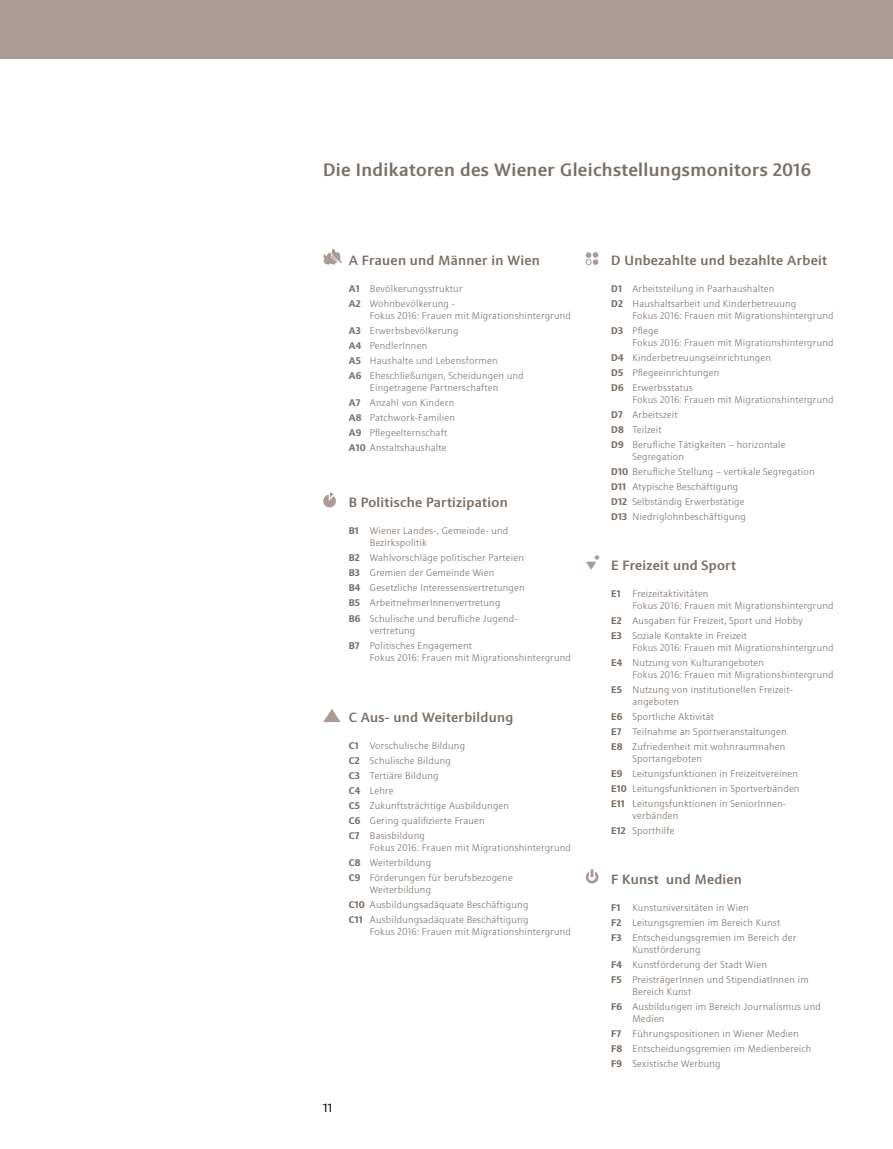
<style>
.page{position:relative;width:893px;height:1149px;background:#fff}
.page>*{position:absolute;margin:0;border:0;box-sizing:border-box;transform-origin:0 0}
.t1{font:500 18px "Sinova Pro";letter-spacing:.02em;color:#7a6f66}
.t2{font:500 13.5px "Sinova Pro";letter-spacing:.02em;color:#7a6f66}
.t3{font:12px "Sinova Pro";color:#000}
.t4{font:300 9.75px/15px "Sinova Pro";letter-spacing:.02em;color:#7a6f66}
.t5{font:300 9.75px/15px "Sinova Pro";letter-spacing:.02em;color:#7b716f}
.t6{font:700 9.75px "Sinova Pro";color:#7a6f66}
.s1{color:#7b716f}
.s2{font-weight:700}
.s3{font-weight:700;color:#7b716f}
.s4{font-weight:700;color:#7a6f66}
.s5{color:#7a6f66}
</style>
<div class="page">
<svg style="left:323px;top:249px;width:19px;height:15px"></svg>
<svg style="left:323px;top:494px;width:13px;height:13px"></svg>
<svg style="left:329px;top:492px;width:5px;height:9px"></svg>
<svg style="left:324px;top:709px;width:16px;height:12px"></svg>
<svg style="left:586px;top:252px;width:12px;height:13px"></svg>
<svg style="left:586px;top:555px;width:13px;height:14px"></svg>
<svg style="left:586px;top:870px;width:12px;height:13px"></svg>
<div style="left:588px;top:873px;width:8px;height:7px;background:#fff;border-radius:50%"></div>
<svg style="left:589px;top:869px;width:6px;height:8px"></svg>
<svg style="left:590px;top:869px;width:3px;height:7px"></svg>
<div style="left:0;top:0;width:893px;height:59px;background:#aa9c95"></div>
<h1 class="t1" style="left:323px;top:159px;width:489px">Die Indikatoren des Wiener Gleichstellungsmonitors 2016</h1>
<h2 class="t2" style="left:349px;top:252px;width:193px"><span class="s1">A</span> Frauen und Männer in Wien</h2>
<p class="t5" style="left:349px;top:281px;width:115px"><span class="s2">A1</span> Bevölkerungsstruktur<br><span class="s2">A2</span> Wohnbevölkerung -</p>
<p class="t5" style="left:349px;top:308px;width:224px;text-indent:21px">Fokus 2016: Frauen mit Migrationshintergrund<br><span class="s2">A3</span> Erwerbsbevölkerung<br><span class="s2">A4</span> PendlerInnen<br><span class="s2">A5</span> Haushalte und Lebensformen<br><span class="s2">A6</span> Eheschließungen, Scheidungen und</p>
<p class="t5" style="left:349px;top:380px;width:151px;text-indent:21px">Eingetragene Partnerschaften<br><span class="s2">A7</span> Anzahl von Kindern<br><span class="s2">A8</span> Patchwork-Familien<br><span class="s2">A9</span> Pflegeelternschaft<br><span class="s2">A10</span> Anstaltshaushalte</p>
<h2 class="t2" style="left:349px;top:494px;width:161px">B Politische Partizipation</h2>
<p class="t4" style="left:370px;top:525px;width:140px;line-height:12px;text-indent:-21px"><span class="s2">B1</span> Wiener Landes-, Gemeinde- und<br>Bezirkspolitik</p>
<p class="t4" style="left:349px;top:550px;width:177px"><span class="s2">B2</span> Wahlvorschläge politischer Parteien <span class="s2">B3</span> Gremien der Gemeinde Wien<br><span class="s2">B4</span> Gesetzliche Interessensvertretungen <span class="s2">B5</span> ArbeitnehmerInnenvertretung<br><span class="s2">B6</span> Schulische und berufliche Jugend-</p>
<p class="t4" style="left:349px;top:622px;width:125px;text-indent:21px">vertretung<br><span class="s2">B7</span> Politisches Engagement</p>
<p class="t5" style="left:370px;top:649px;width:203px">Fokus 2016: Frauen mit Migrationshintergrund</p>
<h2 class="t2" style="left:349px;top:709px;width:166px">C Aus- und Weiterbildung</h2>
<p class="t4" style="left:349px;top:738px;width:162px"><span class="s2">C1</span> Vorschulische Bildung<br><span class="s2">C2</span> Schulische Bildung<br><span class="s2">C3</span> Tertiäre Bildung<br><span class="s2">C4</span> Lehre<br><span class="s2">C5</span> Zukunftsträchtige Ausbildungen<br><span class="s2">C6</span> Gering qualifizierte Frauen<br><span class="s2">C7</span> Basisbildung</p>
<p class="t4" style="left:349px;top:840px;width:224px;text-indent:21px"><span class="s1">Fokus 2016: Frauen mit Migrationshintergrund<br></span><span class="s2">C8</span> Weiterbildung<br><span class="s2">C9</span> Förderungen für berufsbezogene</p>
<p class="t4" style="left:349px;top:882px;width:181px;text-indent:21px">Weiterbildung<br><span class="s2">C10</span> Ausbildungsadäquate Beschäftigung<br><span class="s3">C11</span> <span class="s1">Ausbildungsadäquate Beschäftigung</span></p>
<p class="t5" style="left:370px;top:924px;width:203px">Fokus 2016: Frauen mit Migrationshintergrund</p>
<p class="t3" style="left:323px;top:1100px;width:10px">11</p>
<h2 class="t2" style="left:611px;top:252px;width:217px">D Unbezahlte und bezahlte Arbeit</h2>
<p class="t4" style="left:611px;top:281px;width:187px"><span class="s3">D1</span> <span class="s1">Arbeitsteilung in Paarhaushalten<br></span><span class="s2">D2</span> Haushaltsarbeit und Kinderbetreuung</p>
<p class="t5" style="left:611px;top:308px;width:224px;text-indent:21px">Fokus 2016: Frauen mit Migrationshintergrund<br><span class="s4">D3</span> <span class="s5">Pflege</span></p>
<p class="t4" style="left:611px;top:335px;width:224px;text-indent:21px"><span class="s1">Fokus 2016: Frauen mit Migrationshintergrund<br></span><span class="s2">D4</span> Kinderbetreuungseinrichtungen<br><span class="s2">D5</span> Pflegeeinrichtungen<br><span class="s2">D6</span> Erwerbsstatus</p>
<p class="t4" style="left:611px;top:392px;width:224px;text-indent:21px"><span class="s1">Fokus 2016: Frauen mit Migrationshintergrund<br></span><span class="s2">D7</span> Arbeitszeit<br><span class="s2">D8</span> Teilzeit<br><span class="s2">D9</span> Berufliche Tätigkeiten – horizontale</p>
<p class="t4" style="left:611px;top:449px;width:205px;text-indent:21px">Segregation<br><span class="s2">D10</span> Berufliche Stellung – vertikale Segregation<br><span class="s2">D11</span> Atypische Beschäftigung<br><span class="s2">D12</span> Selbständig Erwerbstätige<br><span class="s2">D13</span> Niedriglohnbeschäftigung</p>
<h2 class="t2" style="left:611px;top:557px;width:126px">E Freizeit und Sport</h2>
<p class="t5" style="left:632px;top:587px;width:203px;line-height:12px;text-indent:-21px"><span class="s4">E1</span> <span class="s5">Freizeitaktivitäten<br></span>Fokus 2016: Frauen mit Migrationshintergrund</p>
<p class="t4" style="left:611px;top:612px;width:193px"><span class="s2">E2</span> Ausgaben für Freizeit, Sport und Hobby<br><span class="s2">E3</span> Soziale Kontakte in Freizeit</p>
<p class="t5" style="left:611px;top:639px;width:224px;text-indent:21px">Fokus 2016: Frauen mit Migrationshintergrund<br><span class="s4">E4</span> <span class="s5">Nutzung von Kulturangeboten</span></p>
<p class="t5" style="left:611px;top:666px;width:224px;text-indent:21px">Fokus 2016: Frauen mit Migrationshintergrund<br><span class="s4">E5</span> <span class="s5">Nutzung von institutionellen Freizeit-</span></p>
<p class="t4" style="left:611px;top:693px;width:177px;text-indent:21px">angeboten<br><span class="s2">E6</span> Sportliche Aktivität<br><span class="s2">E7</span> Teilnahme an Sportveranstaltungen<br><span class="s2">E8</span> Zufriedenheit mit wohnraumnahen</p>
<p class="t4" style="left:611px;top:750px;width:190px;text-indent:21px">Sportangeboten<br><span class="s2">E9</span> Leitungsfunktionen in Freizeitvereinen <span class="s2">E10</span> Leitungsfunktionen in Sportverbänden <span class="s2">E11</span> Leitungsfunktionen in SeniorInnen-</p>
<p class="t4" style="left:611px;top:807px;width:69px;text-indent:21px">verbänden<br><span class="s2">E12</span> Sporthilfe</p>
<h2 class="t2" style="left:611px;top:870px;width:132px">F Kunst und Medien</h2>
<p class="t6" style="left:611px;top:901px;width:11px">F1</p>
<p class="t4" style="left:611px;top:899px;width:187px;text-indent:21px">Kunstuniversitäten in Wien<br><span class="s2">F2</span> Leitungsgremien im Bereich Kunst<br><span class="s2">F3</span> Entscheidungsgremien im Bereich der</p>
<p class="t4" style="left:611px;top:941px;width:199px;text-indent:21px">Kunstförderung<br><span class="s2">F4</span> Kunstförderung der Stadt Wien<br><span class="s2">F5</span> PreisträgerInnen und StipendiatInnen im</p>
<p class="t4" style="left:611px;top:983px;width:211px;text-indent:21px">Bereich Kunst<br><span class="s2">F6</span> Ausbildungen im Bereich Journalismus und</p>
<p class="t4" style="left:611px;top:1010px;width:202px;text-indent:21px">Medien<br><span class="s2">F7</span> Führungspositionen in Wiener Medien<br><span class="s2">F8</span> Entscheidungsgremien im Medienbereich<br><span class="s2">F9</span> Sexistische Werbung</p>
</div>
